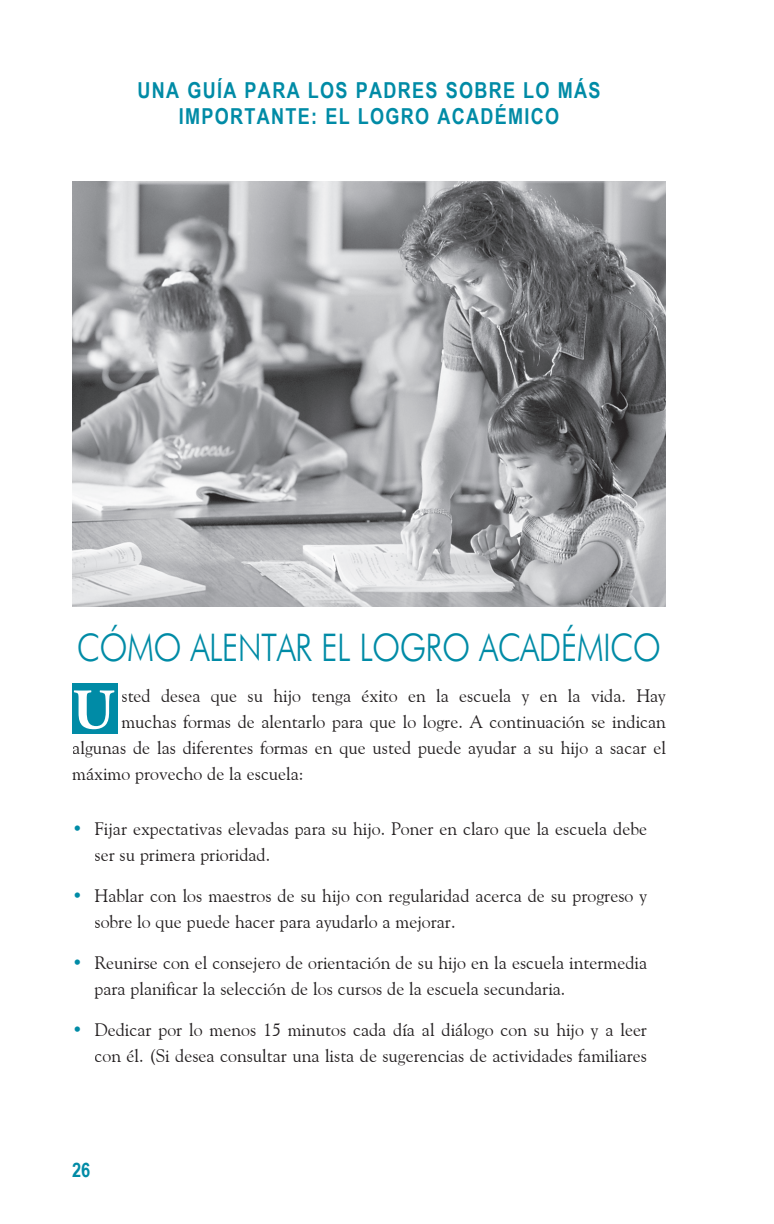
<style>
.page{position:relative;width:774px;height:1224px;background:#fff}
.page>*{position:absolute;margin:0;border:0;box-sizing:border-box;transform-origin:0 0}
.t1{font:700 57.2px "Adobe Garamond Pro";color:#fff}
.t2{font:300 38px "Futura BT";letter-spacing:-.02em;color:#008ba6;scale:.85 1}
.t3{font:700 22px/26.4px "Arial Narrow";letter-spacing:.06em;color:#008ba6;text-align:center}
.t4{font:700 20px "Arial Narrow";color:#008ba6}
.t5{font:18px/26px "Goudy Old Style BT";color:#231f20}
.s1{color:#008ba6}
</style>
<div class="page">
<div style="left:72px;top:683px;width:46px;height:50px;background:#008ba6"></div>
<img style="left:72px;top:182px;width:594px;height:425px">
<p class="t3" style="left:138px;top:76px;width:465px">UNA GUÍA PARA LOS PADRES SOBRE LO MÁS<br>IMPORTANTE: EL LOGRO ACADÉMICO</p>
<h2 class="t2" style="left:77px;top:624px;width:689px">CÓMO ALENTAR EL LOGRO ACADÉMICO</h2>
<h1 class="t1" style="left:72px;top:677px;width:44px">U</h1>
<p class="t5" style="left:122px;top:683px;width:546px">sted desea que su hijo tenga éxito en la escuela y en la vida. Hay</p>
<p class="t5" style="left:122px;top:709px;width:546px">muchas formas de alentarlo para que lo logre. A continuación se indican</p>
<p class="t5" style="left:72px;top:735px;width:595px">algunas de las diferentes formas en que usted puede ayudar a su hijo a sacar el</p>
<p class="t5" style="left:72px;top:761px;width:233px">máximo provecho de la escuela:</p>
<p class="t5" style="left:95px;top:816px;width:554px;text-indent:-22px"><span class="s1">•</span> Fijar expectativas elevadas para su hijo. Poner en claro que la escuela debe ser su primera prioridad.</p>
<p class="t5" style="left:95px;top:882px;width:554px;text-indent:-22px"><span class="s1">•</span> Hablar con los maestros de su hijo con regularidad acerca de su progreso y sobre lo que puede hacer para ayudarlo a mejorar.</p>
<p class="t5" style="left:95px;top:949px;width:554px;text-indent:-22px"><span class="s1">•</span> Reunirse con el consejero de orientación de su hijo en la escuela intermedia para planificar la selección de los cursos de la escuela secundaria.</p>
<p class="t5" style="left:72px;top:1016px;width:576px;text-align:right"><span class="s1">•</span> Dedicar por lo menos 15 minutos cada día al diálogo con su hijo y a leer con él. (Si desea consultar una lista de sugerencias de actividades familiares</p>
<p class="t4" style="left:72px;top:1155px;width:20px">26</p>
</div>
